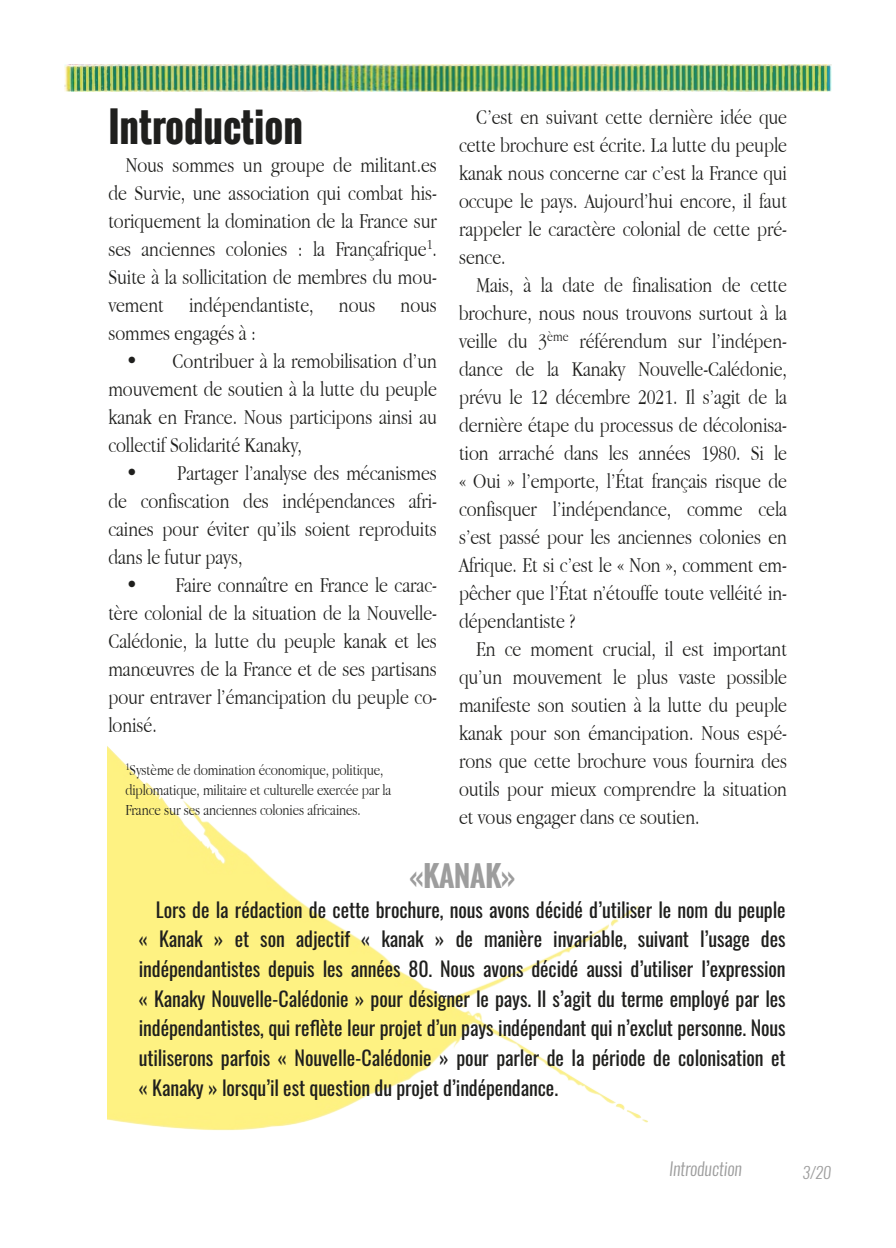
<style>
.page{position:relative;width:896px;height:1248px;background:#fff}
.page>*{position:absolute;margin:0;border:0;box-sizing:border-box;transform-origin:0 0}
.t1{font:700 40px "Oswald";color:#1f1f1d}
.t2{font:700 28px "Oswald";color:#9d9d9d}
.t3{font:300 22px/28px "Apple Garamond";letter-spacing:-.005em;color:#1f1f1d;text-align:justify}
.t4{font:20px/29.6px "Oswald";letter-spacing:-.005em;color:#1f1f1d;text-align:justify}
.t5{font:italic 300 18px "Oswald";letter-spacing:-.01em;color:#9d9d9d}
.t6{font:300 16px/20px "Apple Garamond";letter-spacing:-.005em;color:#1f1f1d}
.t7{font:italic 300 16px "Oswald";color:#9d9d9d}
</style>
<div class="page">
<img style="left:64px;top:64px;width:767px;height:27px">
<img style="left:107px;top:746px;width:541px;height:385px">
<h1 class="t1" style="left:108px;top:96px;width:196px">Introduction</h1>
<p class="t3" style="left:108px;top:150px;width:330px;text-indent:17px">Nous sommes un groupe de militant.es de Survie, une association qui combat his&shy;toriquement la domination de la France sur ses anciennes colonies : la Françafrique<sup>1</sup>.<br>Suite à la sollicitation de membres du mou&shy;vement indépendantiste, nous nous sommes engagés à :</p>
<p class="t3" style="left:108px;top:346px;width:330px;text-indent:17px">• Contribuer à la remobilisation d’un mouvement de soutien à la lutte du peuple kanak en France. Nous participons ainsi au collectif Solidarité Kanaky,</p>
<p class="t3" style="left:108px;top:458px;width:330px;text-indent:17px">• Partager l’analyse des mécanismes de confiscation des indépendances afri&shy;caines pour éviter qu’ils soient reproduits dans le futur pays,</p>
<p class="t3" style="left:108px;top:570px;width:330px;text-indent:17px">• Faire connaître en France le carac&shy;tère colonial de la situation de la Nouvelle-Calédonie, la lutte du peuple kanak et les manœuvres de la France et de ses partisans pour entraver l’émancipation du peuple co&shy;lonisé.</p>
<p class="t6" style="left:125px;top:759px;width:268px"><sup>1</sup>Système de domination économique, politique, diplomatique, militaire et culturelle exercée par la<br>France sur ses anciennes colonies africaines.</p>
<p class="t3" style="left:459px;top:102px;width:330px;text-indent:17px">C’est en suivant cette dernière idée que cette brochure est écrite. La lutte du peuple kanak nous concerne car c’est la France qui occupe le pays. Aujourd’hui encore, il faut rappeler le caractère colonial de cette pré&shy;sence.</p>
<p class="t3" style="left:459px;top:270px;width:330px;text-indent:17px">Mais, à la date de finalisation de cette brochure, nous nous trouvons surtout à la veille du 3<sup>ème</sup> référendum sur l’indépen&shy;dance de la Kanaky Nouvelle-Calédonie, prévu le 12 décembre 2021. Il s’agit de la dernière étape du processus de décolonisa&shy;tion arraché dans les années 1980. Si le « Oui » l’emporte, l’État français risque de confisquer l’indépendance, comme cela s’est passé pour les anciennes colonies en Afrique. Et si c’est le « Non », comment em&shy;pêcher que l’État n’étouffe toute velléité in&shy;dépendantiste ?</p>
<p class="t3" style="left:459px;top:634px;width:330px;text-indent:17px">En ce moment crucial, il est important qu’un mouvement le plus vaste possible manifeste son soutien à la lutte du peuple kanak pour son émancipation. Nous espé&shy;rons que cette brochure vous fournira des outils pour mieux comprendre la situation et vous engager dans ce soutien.</p>
<p class="t2" style="left:409px;top:854px;width:108px">«KANAK»</p>
<p class="t4" style="left:139px;top:893px;width:648px;text-indent:17px">Lors de la rédaction de cette brochure, nous avons décidé d’utiliser le nom du peuple « Kanak » et son adjectif « kanak » de manière invariable, suivant l’usage des indépendantistes depuis les années 80. Nous avons décidé aussi d’utiliser l’expression « Kanaky Nouvelle-Calédonie » pour désigner le pays. Il s’agit du terme employé par les indépendantistes, qui reflète leur projet d’un pays indépendant qui n’exclut personne. Nous utiliserons parfois « Nouvelle-Calédonie » pour parler de la période de colonisation et « Kanaky » lorsqu’il est question du projet d’indépendance.</p>
<p class="t5" style="left:669px;top:1155px;width:74px">Introduction</p>
<p class="t7" style="left:802px;top:1161px;width:30px">3/20</p>
</div>
